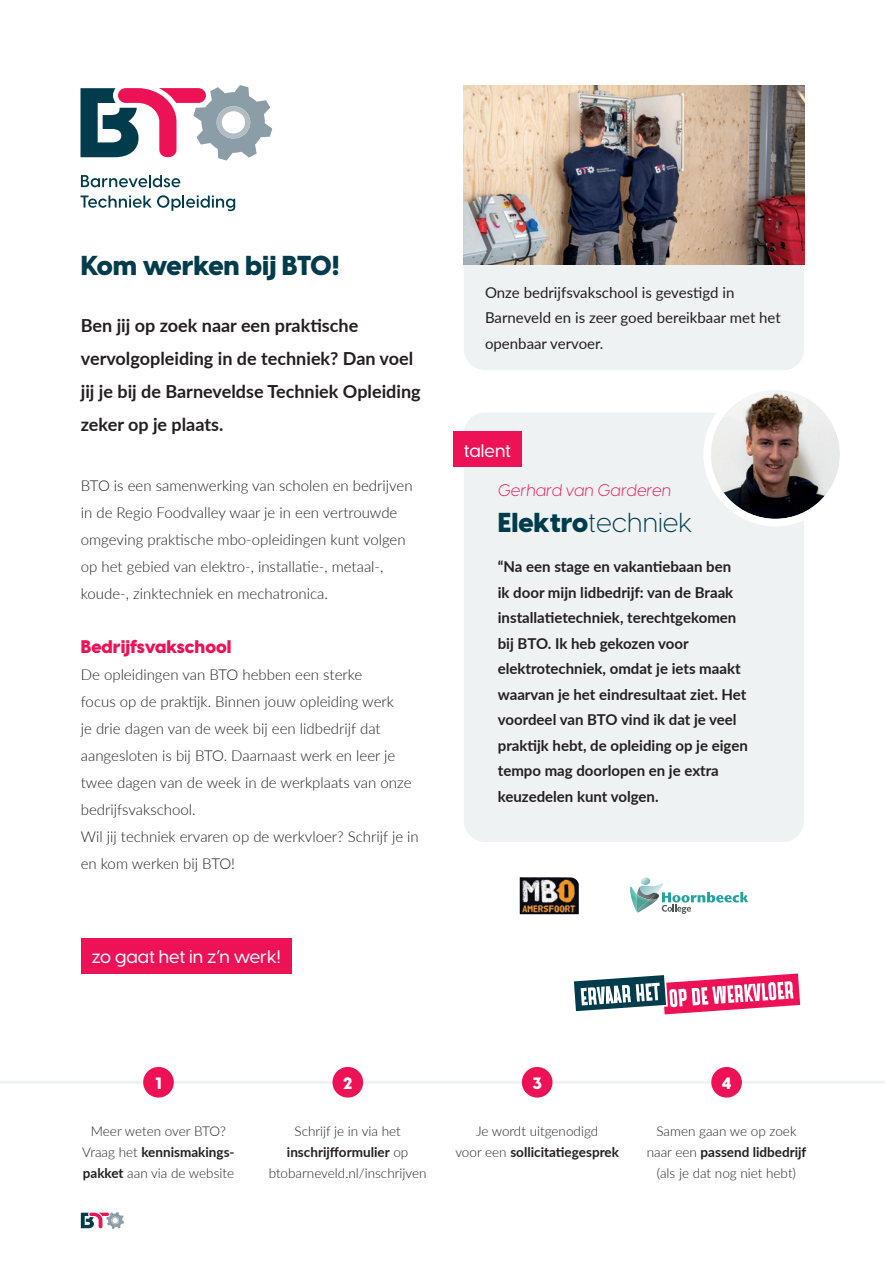
<style>
.page{position:relative;width:885px;height:1263px;background:#fff}
.page>*{position:absolute;margin:0;border:0;box-sizing:border-box;transform-origin:0 0}
.t1{font:800 27px "Visby CF";color:#003c4c}
.t2{font:300 27px "Visby CF";color:#003c4c}
.t3{font:700 18px/33px "Lato";color:#231f20}
.t4{font:500 18px "Visby CF";color:#fff}
.t5{font:800 18px "Visby CF";color:#ed1156}
.t6{font:italic 300 16.5px "Visby CF";color:#ed1156}
.t7{font:800 16.2px "Visby CF";color:#fff}
.t8{font:300 15px/27px "Lato";color:#231f20}
.t9{font:700 15px/25.5px "Lato";color:#231f20}
.t10{font:15px/25.5px "Lato";color:#231f20}
.t11{font:300 13.5px/21px "Lato";color:#231f20;text-align:center}
.s1{font-weight:800}
.s2{font-weight:700}
</style>
<div class="page">
<hr style="left:0;top:1081px;width:884px;height:3px;background:#eff2f3">
<hr style="left:884px;top:0;width:1px;height:947px;background:#eff2f3">
<div style="left:464px;top:265px;width:340px;height:105px;background:#eff2f3"></div>
<div style="left:463px;top:412px;width:341px;height:430px;background:#eff2f3;border-radius:21px"></div>
<img style="left:710px;top:390px;width:129px;height:129px;border-radius:64px">
<div style="left:703px;top:382px;width:144px;height:144px;border:8px solid #fff;border-radius:50%"></div>
<div style="left:143px;top:1067px;width:31px;height:30px;background:#ed1156;border-radius:50%"></div>
<div style="left:332px;top:1067px;width:31px;height:30px;background:#ed1156;border-radius:50%"></div>
<div style="left:522px;top:1067px;width:30px;height:30px;background:#ed1156;border-radius:50%"></div>
<div style="left:711px;top:1067px;width:30px;height:30px;background:#ed1156;border-radius:50%"></div>
<svg style="left:81px;top:1212px;width:43px;height:17px"></svg>
<img style="left:463px;top:85px;width:341px;height:180px">
<svg style="left:81px;top:175px;width:100px;height:12px"></svg>
<svg style="left:80px;top:195px;width:155px;height:16px"></svg>
<svg style="left:80px;top:85px;width:192px;height:76px"></svg>
<div style="left:453px;top:432px;width:68px;height:35px;background:#ed1156"></div>
<svg style="left:574px;top:973px;width:227px;height:42px"></svg>
<img style="left:519px;top:877px;width:59px;height:37px">
<img style="left:630px;top:886px;width:8px;height:25px">
<img style="left:636px;top:894px;width:2px;height:18px">
<svg style="left:638px;top:877px;width:110px;height:37px"></svg>
<div style="left:81px;top:938px;width:210px;height:36px;background:#ed1156"></div>
<h1 class="t1" style="left:81px;top:243px;width:260px">Kom werken bij BTO!</h1>
<p class="t3" style="left:81px;top:308px;width:341px">Ben jij op zoek naar een praktische vervolgopleiding in de techniek? Dan voel jij je bij de Barneveldse Techniek Opleiding zeker op je plaats.</p>
<p class="t8" style="left:81px;top:471px;width:333px">BTO is een samenwerking van scholen en bedrijven in de Regio Foodvalley waar je in een vertrouwde omgeving praktische mbo-opleidingen kunt volgen op het gebied van elektro-, installatie-, metaal-, koude-, zinktechniek en mechatronica.</p>
<p class="t5" style="left:81px;top:632px;width:152px">Bedrijfsvakschool</p>
<p class="t8" style="left:81px;top:660px;width:339px">De opleidingen van BTO hebben een sterke<br>focus op de praktijk. Binnen jouw opleiding werk<br>je drie dagen van de week bij een lidbedrijf dat aangesloten is bij BTO. Daarnaast werk en leer je twee dagen van de week in de werkplaats van onze bedrijfsvakschool.<br>Wil jij techniek ervaren op de werkvloer? Schrijf je in en kom werken bij BTO!</p>
<p class="t4" style="left:91px;top:943px;width:191px">zo gaat het in z’n werk!</p>
<p class="t10" style="left:485px;top:279px;width:297px">Onze bedrijfsvakschool is gevestigd in<br>Barneveld en is zeer goed bereikbaar met het openbaar vervoer.</p>
<p class="t4" style="left:463px;top:437px;width:49px">talent</p>
<p class="t6" style="left:497px;top:480px;width:175px">Gerhard van Garderen</p>
<h1 class="t2" style="left:497px;top:506px;width:196px"><span class="s1">Elektro</span>techniek</h1>
<p class="t9" style="left:497px;top:553px;width:251px">“Na een stage en vakantiebaan ben<br>ik door mijn lidbedrijf: van de Braak installatietechniek, terechtgekomen bij BTO. Ik heb gekozen voor elektrotechniek, omdat je iets maakt waarvan je het eindresultaat ziet. Het voordeel van BTO vind ik dat je veel praktijk hebt, de opleiding op je eigen tempo mag doorlopen en je extra keuzedelen kunt volgen.</p>
<p class="t7" style="left:155px;top:1070px;width:8px">1</p>
<p class="t7" style="left:343px;top:1070px;width:11px">2</p>
<p class="t7" style="left:532px;top:1070px;width:11px">3</p>
<p class="t7" style="left:721px;top:1070px;width:11px">4</p>
<p class="t11" style="left:269px;top:1120px;width:159px">Schrijf je in via het <span class="s2">inschrijfformulier</span> op btobarneveld.nl/inschrijven</p>
<p class="t11" style="left:455px;top:1120px;width:165px">Je wordt uitgenodigd<br>voor een <span class="s2">sollicitatiegesprek</span></p>
<p class="t11" style="left:646px;top:1120px;width:161px">Samen gaan we op zoek naar een <span class="s2">passend lidbedrijf </span>(als je dat nog niet hebt)</p>
<p class="t11" style="left:82px;top:1120px;width:154px">Meer weten over BTO?<br>Vraag het <span class="s2">kennismakings&shy;pakket</span> aan via de website</p>
</div>
